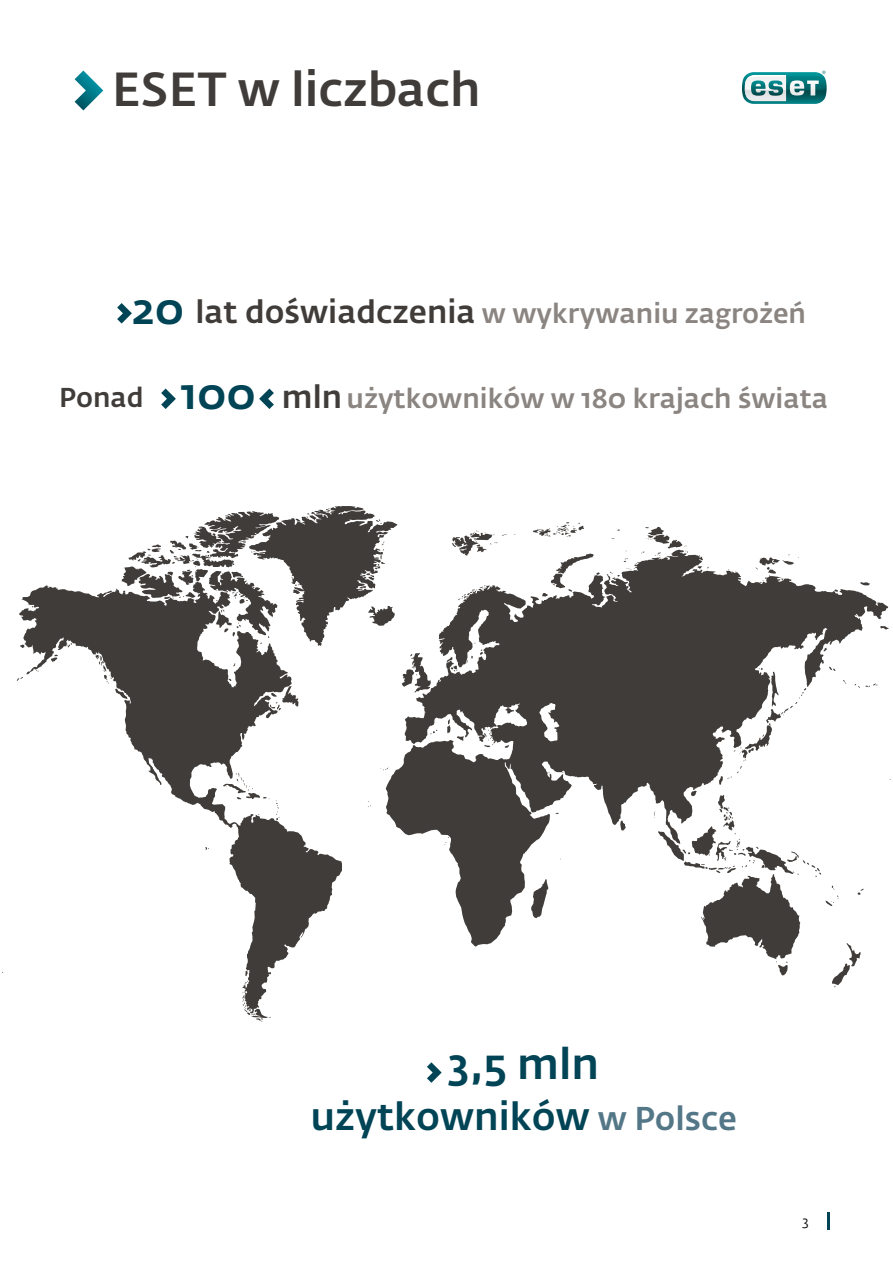
<style>
.page{position:relative;width:893px;height:1263px;background:#fff}
.page>*{position:absolute;margin:0;border:0;box-sizing:border-box;transform-origin:0 0}
.t1{font:500 47.25px "Fedra Sans Alt Pro";color:#403c39}
.t2{font:500 42.9px/85.5px "Fedra Sans Alt Pro";color:#004456}
.t3{font:500 38.1px "Fedra Sans Alt Pro";color:#004456}
.t4{font:500 27px "Fedra Sans Alt Pro";color:#8b8582}
.t5{font:500 27px "Fedra Sans Alt Pro";color:#403c39}
.t6{font:13.5px "Fedra Sans Alt Pro";color:#000}
.s1{font-size:31.5px;color:#403c39}
.s2{font-size:32.7px;color:#547788}
</style>
<div class="page">
<svg style="left:742px;top:71px;width:85px;height:33px"></svg>
<svg style="left:75px;top:71px;width:28px;height:39px"></svg>
<svg style="left:2px;top:506px;width:889px;height:515px"></svg>
<svg style="left:117px;top:303px;width:15px;height:21px"></svg>
<svg style="left:161px;top:388px;width:15px;height:21px"></svg>
<svg style="left:259px;top:388px;width:15px;height:21px"></svg>
<svg style="left:427px;top:1062px;width:15px;height:21px"></svg>
<hr style="left:827px;top:1212px;width:3px;height:18px;background:#004456">
<h1 class="t1" style="left:112px;top:60px;width:370px">Eset w liczbach</h1>
<p class="t4" style="left:195px;top:297px;width:612px"><span class="s1">lat doświadczenia</span> w wykrywaniu zagrożeń</p>
<h2 class="t2" style="left:181px;top:266px;width:77px;text-indent:-49px">20<br>100</h2>
<p class="t5" style="left:59px;top:381px;width:86px">Ponad</p>
<p class="t4" style="left:282px;top:382px;width:548px"><span class="s1">mln</span> użytkowników w 180 krajach świata</p>
<h2 class="t2" style="left:448px;top:1021px;width:153px">3,5 mln</h2>
<h3 class="t3" style="left:311px;top:1092px;width:428px">użytkowników <span class="s2">w Polsce</span></h3>
<p class="t6" style="left:802px;top:1212px;width:8px">3</p>
</div>
